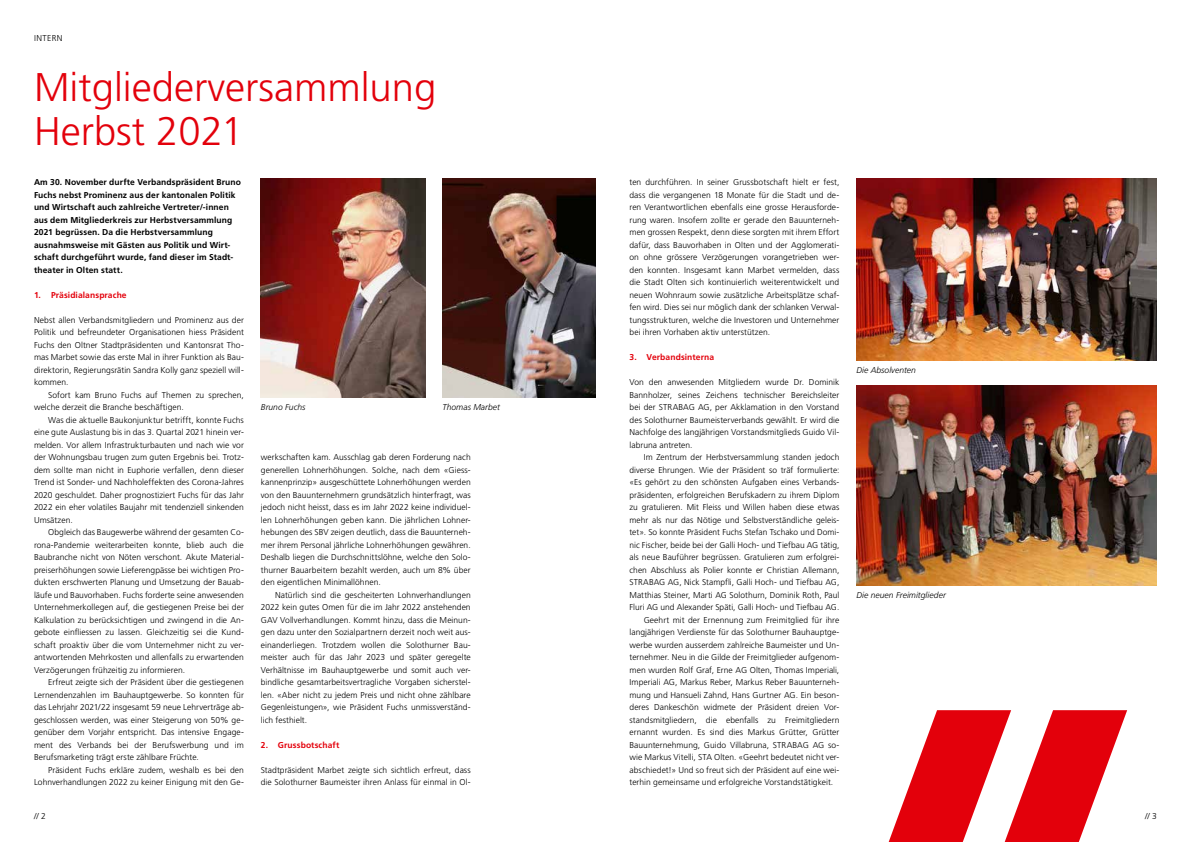
<style>
.page{position:relative;width:1191px;height:842px;background:#fff}
.page>*{position:absolute;margin:0;border:0;box-sizing:border-box;transform-origin:0 0}
.t1{font:300 40px/44px "Frutiger";color:#e3000b}
.t2{font:300 8.5px/12.5px "Frutiger";letter-spacing:.005em;color:#000;text-align:justify}
.t3{font:700 8.5px/12.5px "Frutiger";letter-spacing:.01em;color:#000}
.t4{font:italic 300 8.5px "Frutiger";letter-spacing:.005em;color:#000}
.t5{font:700 8.5px "Frutiger";letter-spacing:.01em;color:#e3000b}
</style>
<div class="page">
<img style="left:261px;top:179px;width:164px;height:219px">
<img style="left:442px;top:179px;width:153px;height:219px">
<img style="left:856px;top:385px;width:301px;height:200px">
<img style="left:856px;top:179px;width:301px;height:181px">
<svg style="left:888px;top:710px;width:239px;height:132px"></svg>
<p class="t2" style="left:34px;top:31px;width:30px">INTERN</p>
<h1 class="t1" style="left:34px;top:66px;width:404px">Mitgliederversammlung<br>Herbst 2021</h1>
<p class="t3" style="left:34px;top:176px;width:208px">Am 30. November durfte Verbandspräsident Bruno Fuchs nebst Prominenz aus der kantonalen Politik und Wirtschaft auch zahlreiche Vertreter/-innen aus dem Mitgliederkreis zur Herbstversammlung 2021 begrüssen. Da die Herbstversammlung ausnahmsweise mit Gästen aus Politik und Wirt&shy;schaft durchgeführt wurde, fand dieser im Stadt&shy;theater in Olten statt.</p>
<p class="t5" style="left:34px;top:290px;width:94px">1. Präsidialansprache</p>
<p class="t2" style="left:34px;top:314px;width:211px">Nebst allen Verbandsmitgliedern und Prominenz aus der Politik und befreundeter Organisationen hiess Präsident Fuchs den Oltner Stadtpräsidenten und Kantonsrat Tho&shy;mas Marbet sowie das erste Mal in ihrer Funktion als Bau&shy;direktorin, Regierungsrätin Sandra Kolly ganz speziell will&shy;kommen.</p>
<p class="t2" style="left:34px;top:389px;width:211px;text-indent:14px">Sofort kam Bruno Fuchs auf Themen zu sprechen, welche derzeit die Branche beschäftigen.</p>
<p class="t2" style="left:34px;top:414px;width:211px;text-indent:14px">Was die aktuelle Baukonjunktur betrifft, konnte Fuchs eine gute Auslastung bis in das 3. Quartal 2021 hinein ver&shy;melden. Vor allem Infrastrukturbauten und nach wie vor der Wohnungsbau trugen zum guten Ergebnis bei. Trotz&shy;dem sollte man nicht in Euphorie verfallen, denn dieser Trend ist Sonder- und Nachholeffekten des Corona-Jahres 2020 geschuldet. Daher prognostiziert Fuchs für das Jahr 2022 ein eher volatiles Baujahr mit tendenziell sinkenden Umsätzen.</p>
<p class="t2" style="left:34px;top:526px;width:211px;text-indent:14px">Obgleich das Baugewerbe während der gesamten Co&shy;rona-Pandemie weiterarbeiten konnte, blieb auch die Baubranche nicht von Nöten verschont. Akute Material&shy;preiserhöhungen sowie Lieferengpässe bei wichtigen Pro&shy;dukten erschwerten Planung und Umsetzung der Bauab&shy;läufe und Bauvorhaben. Fuchs forderte seine anwesenden Unternehmerkollegen auf, die gestiegenen Preise bei der Kalkulation zu berücksichtigen und zwingend in die An&shy;gebote einfliessen zu lassen. Gleichzeitig sei die Kund&shy;schaft proaktiv über die vom Unternehmer nicht zu ver&shy;antwortenden Mehrkosten und allenfalls zu erwartenden Verzögerungen frühzeitig zu informieren.</p>
<p class="t2" style="left:34px;top:676px;width:211px;text-indent:14px">Erfreut zeigte sich der Präsident über die gestiegenen Lernendenzahlen im Bauhauptgewerbe. So konnten für das Lehrjahr 2021/22 insgesamt 59 neue Lehrverträge ab&shy;geschlossen werden, was einer Steigerung von 50% ge&shy;genüber dem Vorjahr entspricht. Das intensive Engage&shy;ment des Verbands bei der Berufswerbung und im Berufsmarketing trägt erste zählbare Früchte.</p>
<p class="t2" style="left:34px;top:764px;width:211px;text-align:right">Präsident Fuchs erkläre zudem, weshalb es bei den<br>Lohnverhandlungen 2022 zu keiner Einigung mit den Ge-</p>
<p class="t4" style="left:261px;top:402px;width:46px">Bruno Fuchs</p>
<p class="t4" style="left:442px;top:402px;width:59px">Thomas Marbet</p>
<p class="t2" style="left:261px;top:451px;width:211px">werkschaften kam. Ausschlag gab deren Forderung nach generellen Lohnerhöhungen. Solche, nach dem «Giess&shy;kannenprinzip» ausgeschüttete Lohnerhöhungen werden von den Bauunternehmern grundsätzlich hinterfragt, was jedoch nicht heisst, dass es im Jahr 2022 keine individuel&shy;len Lohnerhöhungen geben kann. Die jährlichen Lohner&shy;hebungen des SBV zeigen deutlich, dass die Bauunterneh&shy;mer ihrem Personal jährliche Lohnerhöhungen gewähren.<br>Deshalb liegen die Durchschnittslöhne, welche den Solo&shy;thurner Bauarbeitern bezahlt werden, auch um 8% über den eigentlichen Minimallöhnen.</p>
<p class="t2" style="left:261px;top:589px;width:211px;text-indent:14px">Natürlich sind die gescheiterten Lohnverhandlungen 2022 kein gutes Omen für die im Jahr 2022 anstehenden GAV Vollverhandlungen. Kommt hinzu, dass die Meinun&shy;gen dazu unter den Sozialpartnern derzeit noch weit aus&shy;einanderliegen. Trotzdem wollen die Solothurner Bau&shy;meister auch für das Jahr 2023 und später geregelte Verhältnisse im Bauhauptgewerbe und somit auch ver&shy;bindliche gesamtarbeitsvertragliche Vorgaben sicherstel&shy;len. «Aber nicht zu jedem Preis und nicht ohne zählbare Gegenleistungen», wie Präsident Fuchs unmissverständ&shy;lich festhielt.</p>
<p class="t5" style="left:261px;top:740px;width:80px">2. Grussbotschaft</p>
<p class="t2" style="left:261px;top:764px;width:211px">Stadtpräsident Marbet zeigte sich sichtlich erfreut, dass die Solothurner Baumeister ihren Anlass für einmal in Ol-</p>
<p class="t2" style="left:629px;top:176px;width:211px">ten durchführen. In seiner Grussbotschaft hielt er fest, dass die vergangenen 18 Monate für die Stadt und de&shy;ren Verantwortlichen ebenfalls eine grosse Herausforde&shy;rung waren. Insofern zollte er gerade den Bauunterneh&shy;men grossen Respekt, denn diese sorgten mit ihrem Effort dafür, dass Bauvorhaben in Olten und der Agglomerati&shy;on ohne grössere Verzögerungen vorangetrieben wer&shy;den konnten. Insgesamt kann Marbet vermelden, dass die Stadt Olten sich kontinuierlich weiterentwickelt und neuen Wohnraum sowie zusätzliche Arbeitsplätze schaf&shy;fen wird. Dies sei nur möglich dank der schlanken Verwal&shy;tungsstrukturen, welche die Investoren und Unternehmer bei ihren Vorhaben aktiv unterstützen.</p>
<p class="t5" style="left:629px;top:352px;width:86px">3. Verbandsinterna</p>
<p class="t2" style="left:629px;top:376px;width:211px">Von den anwesenden Mitgliedern wurde Dr. Dominik Bannholzer, seines Zeichens technischer Bereichsleiter bei der STRABAG AG, per Akklamation in den Vorstand des Solothurner Baumeisterverbands gewählt. Er wird die Nachfolge des langjährigen Vorstandsmitglieds Guido Vil&shy;labruna antreten.</p>
<p class="t2" style="left:643px;top:451px;width:197px">Im Zentrum der Herbstversammlung standen jedoch</p>
<p class="t2" style="left:629px;top:464px;width:211px">diverse Ehrungen. Wie der Präsident so träf formulierte:</p>
<p class="t2" style="left:629px;top:476px;width:211px">«Es gehört zu den schönsten Aufgaben eines Verbands-</p>
<p class="t2" style="left:629px;top:489px;width:211px">präsidenten, erfolgreichen Berufskadern zu ihrem Diplom</p>
<p class="t2" style="left:629px;top:501px;width:211px">zu gratulieren. Mit Fleiss und Willen haben diese etwas</p>
<p class="t2" style="left:629px;top:514px;width:211px">mehr als nur das Nötige und Selbstverständliche geleis-</p>
<p class="t2" style="left:629px;top:526px;width:211px">tet». So konnte Präsident Fuchs Stefan Tschako und Domi-</p>
<p class="t2" style="left:629px;top:539px;width:211px">nic Fischer, beide bei der Galli Hoch- und Tiefbau AG tätig,</p>
<p class="t2" style="left:629px;top:551px;width:211px">als neue Bauführer begrüssen. Gratulieren zum erfolgrei-</p>
<p class="t2" style="left:629px;top:564px;width:211px">chen Abschluss als Polier konnte er Christian Allemann,</p>
<p class="t2" style="left:629px;top:576px;width:211px">STRABAG AG, Nick Stampfli, Galli Hoch- und Tiefbau AG,</p>
<p class="t2" style="left:629px;top:589px;width:211px">Matthias Steiner, Marti AG Solothurn, Dominik Roth, Paul</p>
<p class="t2" style="left:629px;top:601px;width:211px">Fluri AG und Alexander Späti, Galli Hoch- und Tiefbau AG.</p>
<p class="t2" style="left:643px;top:614px;width:197px">Geehrt mit der Ernennung zum Freimitglied für ihre</p>
<p class="t2" style="left:629px;top:626px;width:211px">langjährigen Verdienste für das Solothurner Bauhauptge-</p>
<p class="t2" style="left:629px;top:639px;width:211px">werbe wurden ausserdem zahlreiche Baumeister und Un-</p>
<p class="t2" style="left:629px;top:651px;width:211px">ternehmer. Neu in die Gilde der Freimitglieder aufgenom-</p>
<p class="t2" style="left:629px;top:664px;width:211px">men wurden Rolf Graf, Erne AG Olten, Thomas Imperiali,</p>
<p class="t2" style="left:629px;top:676px;width:211px">Imperiali AG, Markus Reber, Markus Reber Bauunterneh-</p>
<p class="t2" style="left:629px;top:689px;width:211px">mung und Hansueli Zahnd, Hans Gurtner AG. Ein beson-</p>
<p class="t2" style="left:629px;top:701px;width:211px">deres Dankeschön widmete der Präsident dreien Vor-</p>
<p class="t2" style="left:629px;top:714px;width:211px">standsmitgliedern, die ebenfalls zu Freimitgliedern</p>
<p class="t2" style="left:629px;top:726px;width:211px">ernannt wurden. Es sind dies Markus Grütter, Grütter</p>
<p class="t2" style="left:629px;top:739px;width:211px">Bauunternehmung, Guido Villabruna, STRABAG AG so-</p>
<p class="t2" style="left:629px;top:751px;width:211px">wie Markus Vitelli, STA Olten. «Geehrt bedeutet nicht ver-</p>
<p class="t2" style="left:629px;top:764px;width:211px">abschiedet!» Und so freut sich der Präsident auf eine wei-</p>
<p class="t2" style="left:629px;top:776px;width:205px">terhin gemeinsame und erfolgreiche Vorstandstätigkeit.</p>
<p class="t4" style="left:856px;top:365px;width:61px">Die Absolventen</p>
<p class="t4" style="left:856px;top:590px;width:91px">Die neuen Freimitglieder</p>
<p class="t2" style="left:34px;top:810px;width:13px">// 2</p>
<p class="t2" style="left:1145px;top:810px;width:13px">// 3</p>
</div>
